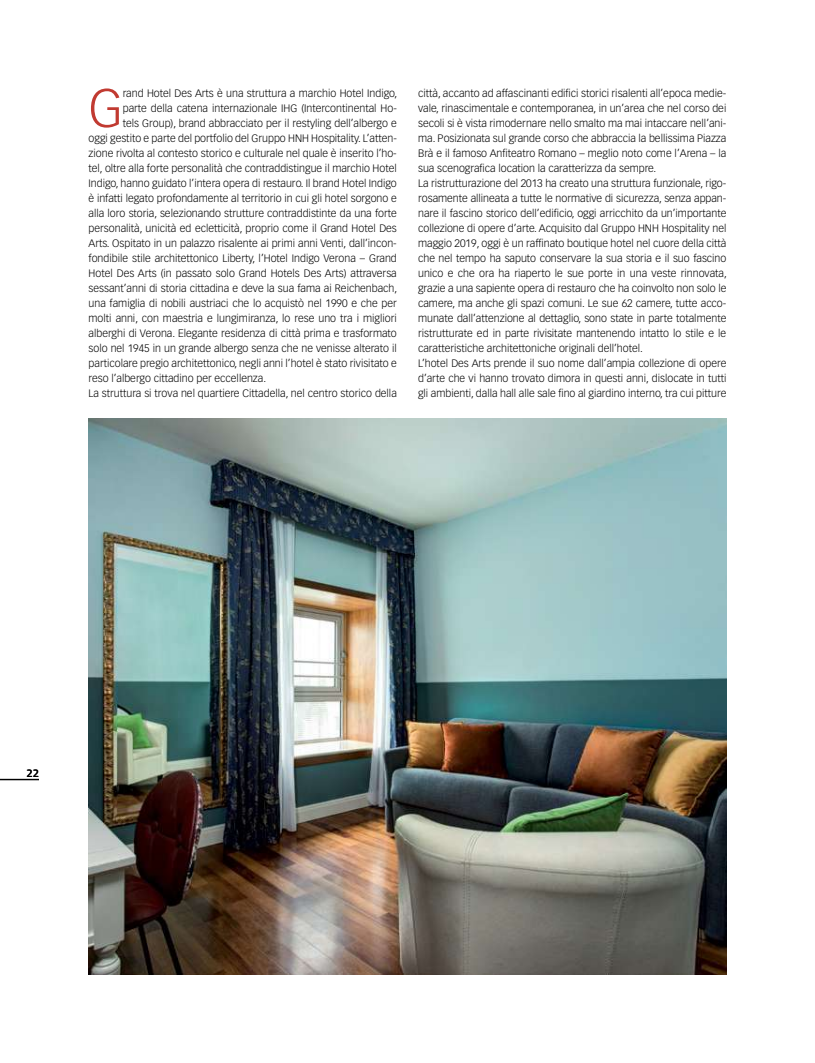
<style>
.page{position:relative;width:815px;height:1063px;background:#fff}
.page>*{position:absolute;margin:0;border:0;box-sizing:border-box;transform-origin:0 0}
.t1{font:300 52.75px "Vectora LT Std";color:#c13a31}
.t2{font:600 11.25px "Titillium";color:#000}
.t3{font:300 10.62px/15px "Vectora LT Std";color:#000}
</style>
<div class="page">
<img style="left:89px;top:418px;width:637px;height:556px">
<hr style="left:0;top:779px;width:39px;height:1px;background:#000">
<h1 class="t1" style="left:89px;top:78px;width:36px">G</h1>
<p class="t3" style="left:123px;top:86px;width:276px">rand Hotel Des Arts è una struttura a marchio Hotel Indigo,</p>
<p class="t3" style="left:123px;top:101px;width:276px">parte della catena internazionale IHG (Intercontinental Ho-</p>
<p class="t3" style="left:123px;top:116px;width:276px">tels Group), brand abbracciato per il restyling dell’albergo e</p>
<p class="t3" style="left:89px;top:131px;width:310px">oggi gestito e parte del portfolio del Gruppo HNH Hospitality. L’atten-</p>
<p class="t3" style="left:89px;top:146px;width:310px">zione rivolta al contesto storico e culturale nel quale è inserito l’ho-</p>
<p class="t3" style="left:89px;top:161px;width:310px">tel, oltre alla forte personalità che contraddistingue il marchio Hotel</p>
<p class="t3" style="left:89px;top:176px;width:310px">Indigo, hanno guidato l’intera opera di restauro. Il brand Hotel Indigo</p>
<p class="t3" style="left:89px;top:191px;width:310px">è infatti legato profondamente al territorio in cui gli hotel sorgono e</p>
<p class="t3" style="left:89px;top:206px;width:310px">alla loro storia, selezionando strutture contraddistinte da una forte</p>
<p class="t3" style="left:89px;top:221px;width:310px">personalità, unicità ed ecletticità, proprio come il Grand Hotel Des</p>
<p class="t3" style="left:89px;top:236px;width:310px">Arts. Ospitato in un palazzo risalente ai primi anni Venti, dall’incon-</p>
<p class="t3" style="left:89px;top:251px;width:310px">fondibile stile architettonico Liberty, l’Hotel Indigo Verona – Grand</p>
<p class="t3" style="left:89px;top:266px;width:310px">Hotel Des Arts (in passato solo Grand Hotels Des Arts) attraversa</p>
<p class="t3" style="left:89px;top:281px;width:310px">sessant’anni di storia cittadina e deve la sua fama ai Reichenbach,</p>
<p class="t3" style="left:89px;top:296px;width:310px">una famiglia di nobili austriaci che lo acquistò nel 1990 e che per</p>
<p class="t3" style="left:89px;top:311px;width:310px">molti anni, con maestria e lungimiranza, lo rese uno tra i migliori</p>
<p class="t3" style="left:89px;top:326px;width:310px">alberghi di Verona. Elegante residenza di città prima e trasformato</p>
<p class="t3" style="left:89px;top:341px;width:310px">solo nel 1945 in un grande albergo senza che ne venisse alterato il</p>
<p class="t3" style="left:89px;top:356px;width:310px">particolare pregio architettonico, negli anni l’hotel è stato rivisitato e</p>
<p class="t3" style="left:89px;top:371px;width:179px">reso l’albergo cittadino per eccellenza.</p>
<p class="t3" style="left:89px;top:386px;width:310px">La struttura si trova nel quartiere Cittadella, nel centro storico della</p>
<p class="t3" style="left:418px;top:86px;width:310px">città, accanto ad affascinanti edifici storici risalenti all’epoca medie&shy;vale, rinascimentale e contemporanea, in un’area che nel corso dei secoli si è vista rimodernare nello smalto ma mai intaccare nell’ani&shy;ma. Posizionata sul grande corso che abbraccia la bellissima Piazza Brà e il famoso Anfiteatro Romano – meglio noto come l’Arena – la sua scenografica location la caratterizza da sempre.<br>La ristrutturazione del 2013 ha creato una struttura funzionale, rigo&shy;rosamente allineata a tutte le normative di sicurezza, senza appan&shy;nare il fascino storico dell’edificio, oggi arricchito da un’importante collezione di opere d’arte. Acquisito dal Gruppo HNH Hospitality nel maggio 2019, oggi è un raffinato boutique hotel nel cuore della città che nel tempo ha saputo conservare la sua storia e il suo fascino unico e che ora ha riaperto le sue porte in una veste rinnovata, grazie a una sapiente opera di restauro che ha coinvolto non solo le camere, ma anche gli spazi comuni. Le sue 62 camere, tutte acco&shy;munate dall’attenzione al dettaglio, sono state in parte totalmente ristrutturate ed in parte rivisitate mantenendo intatto lo stile e le caratteristiche architettoniche originali dell’hotel.<br>L’hotel Des Arts prende il suo nome dall’ampia collezione di opere d’arte che vi hanno trovato dimora in questi anni, dislocate in tutti gli ambienti, dalla hall alle sale fino al giardino interno, tra cui pitture</p>
<p class="t2" style="left:26px;top:765px;width:14px">22</p>
</div>
